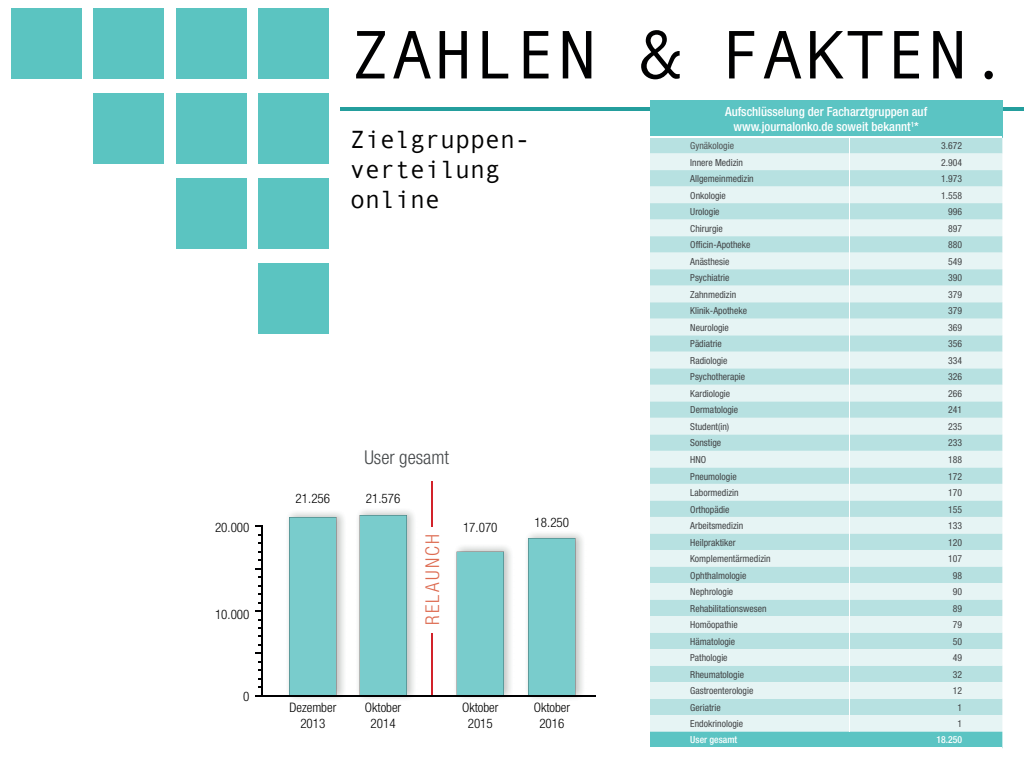
<style>
.page{position:relative;width:1024px;height:768px;background:#fff}
.page>*{position:absolute;margin:0;border:0;box-sizing:border-box;transform-origin:0 0}
.t1{font:68.8px "Andale Mono";color:#000001}
.t2{font:25px/30px "Andale Mono";color:#000001}
.t3{font:300 condensed 19px "Helvetica Neue";color:#444749}
.t4{font:300 condensed 19px "Helvetica Neue";letter-spacing:.12em;color:#dd6b51}
.t5{font:300 condensed 13.1px/15.7px "Helvetica Neue";color:#000001;text-align:center}
.t6{font:500 condensed 12.6px/15.2px "Helvetica Neue";color:#fff;text-align:center}
.t7{font:condensed 9.7px "Helvetica Neue";color:#424446}
.t8{font:500 condensed 9.7px "Helvetica Neue";color:#fff}
.t9{font:condensed 9.7px "Helvetica Neue";color:#4f5253}
</style>
<div class="page">
<div style="left:11px;top:8px;width:70px;height:71px;background:#5bc4c1"></div>
<div style="left:93px;top:8px;width:71px;height:71px;background:#5bc4c1"></div>
<div style="left:93px;top:93px;width:71px;height:71px;background:#5bc4c1"></div>
<div style="left:176px;top:8px;width:70px;height:71px;background:#5bc4c1"></div>
<div style="left:176px;top:93px;width:70px;height:71px;background:#5bc4c1"></div>
<div style="left:176px;top:178px;width:70px;height:71px;background:#5bc4c1"></div>
<div style="left:258px;top:8px;width:71px;height:71px;background:#5bc4c1"></div>
<div style="left:258px;top:93px;width:71px;height:71px;background:#5bc4c1"></div>
<div style="left:258px;top:178px;width:71px;height:71px;background:#5bc4c1"></div>
<div style="left:258px;top:263px;width:71px;height:71px;background:#5bc4c1"></div>
<hr style="left:340px;top:108px;width:684px;height:3px;background:#249e9d">
<img style="left:285px;top:512px;width:62px;height:187px">
<div style="left:289px;top:517px;width:48px;height:180px;background:#79cccc"></div>
<img style="left:355px;top:510px;width:62px;height:189px">
<div style="left:360px;top:515px;width:47px;height:182px;background:#79cccc"></div>
<img style="left:452px;top:546px;width:62px;height:152px">
<div style="left:457px;top:552px;width:47px;height:143px;background:#79cccc"></div>
<img style="left:524px;top:533px;width:62px;height:166px">
<div style="left:528px;top:538px;width:48px;height:157px;background:#79cccc"></div>
<hr style="left:261px;top:526px;width:1px;height:170px;background:#000001">
<hr style="left:431px;top:481px;width:1px;height:215px;background:#d2222a">
<hr style="left:256px;top:695px;width:340px;height:1px;background:#000001">
<div style="left:424px;top:527px;width:17px;height:105px;background:#fff"></div>
<div style="left:650px;top:100px;width:352px;height:37px;background:#5bc4c3"></div>
<svg style="left:650px;top:138px;width:352px;height:609px;background:#cce9e9"></svg>
<hr style="left:650px;top:136px;width:200px;height:2px;background:#fff">
<hr style="left:850px;top:136px;width:152px;height:2px;background:#fff">
<h3 class="t5" style="left:215px;top:519px;width:36px">20.000</h3>
<h3 class="t5" style="left:215px;top:606px;width:36px">10.000</h3>
<h3 class="t5" style="left:243px;top:688px;width:8px">0</h3>
<h3 class="t5" style="left:296px;top:491px;width:36px">21.256</h3>
<h3 class="t5" style="left:290px;top:700px;width:48px">Dezember<br>2013</h3>
<h1 class="t1" style="left:350px;top:16px;width:661px">ZAHLEN &amp; FAKTEN.</h1>
<h2 class="t2" style="left:350px;top:125px;width:181px">Zielgruppen&shy;verteilung online</h2>
<h3 class="t3" style="left:364px;top:446px;width:86px">User gesamt</h3>
<h3 class="t5" style="left:366px;top:491px;width:36px">21.576</h3>
<h3 class="t4" style="left:422px;top:625px;width:93px;rotate:-90deg">RELAUNCH</h3>
<h3 class="t5" style="left:463px;top:520px;width:36px">17.070</h3>
<h3 class="t5" style="left:365px;top:700px;width:38px">Oktober<br>2014</h3>
<h3 class="t5" style="left:462px;top:700px;width:38px">Oktober<br>2015</h3>
<h3 class="t5" style="left:535px;top:514px;width:36px">18.250</h3>
<h3 class="t5" style="left:534px;top:700px;width:38px">Oktober<br>2016</h3>
<p class="t6" style="left:725px;top:104px;width:204px">Aufschlüsselung der Facharztgruppen auf www. journalonko.de soweit bekannt<sup>1</sup>*</p>
<p class="t9" style="left:690px;top:140px;width:45px">Gynäkologie</p>
<p class="t7" style="left:941px;top:140px;width:22px">3.672</p>
<p class="t7" style="left:690px;top:157px;width:54px">Innere Medizin</p>
<p class="t7" style="left:941px;top:157px;width:22px">2.904</p>
<p class="t7" style="left:690px;top:173px;width:65px">Allgemeinmedizin</p>
<p class="t7" style="left:941px;top:173px;width:22px">1.973</p>
<p class="t7" style="left:690px;top:190px;width:37px">Onkologie</p>
<p class="t7" style="left:941px;top:190px;width:22px">1.558</p>
<p class="t7" style="left:690px;top:206px;width:31px">Urologie</p>
<p class="t7" style="left:948px;top:206px;width:15px">996</p>
<p class="t7" style="left:690px;top:223px;width:34px">Chirurgie</p>
<p class="t7" style="left:948px;top:223px;width:15px">897</p>
<p class="t7" style="left:690px;top:239px;width:62px">Officin-Apotheke</p>
<p class="t7" style="left:948px;top:239px;width:15px">880</p>
<p class="t7" style="left:690px;top:256px;width:41px">Anästhesie</p>
<p class="t7" style="left:948px;top:256px;width:15px">549</p>
<p class="t7" style="left:690px;top:272px;width:41px">Psychiatrie</p>
<p class="t7" style="left:948px;top:272px;width:15px">390</p>
<p class="t7" style="left:690px;top:289px;width:47px">Zahnmedizin</p>
<p class="t7" style="left:948px;top:289px;width:15px">379</p>
<p class="t7" style="left:690px;top:305px;width:58px">Klinik-Apotheke</p>
<p class="t7" style="left:948px;top:305px;width:15px">379</p>
<p class="t7" style="left:690px;top:322px;width:40px">Neurologie</p>
<p class="t7" style="left:948px;top:322px;width:15px">369</p>
<p class="t7" style="left:690px;top:338px;width:33px">Pädiatrie</p>
<p class="t7" style="left:948px;top:338px;width:15px">356</p>
<p class="t7" style="left:690px;top:355px;width:39px">Radiologie</p>
<p class="t7" style="left:948px;top:355px;width:15px">334</p>
<p class="t7" style="left:690px;top:371px;width:56px">Psychotherapie</p>
<p class="t7" style="left:948px;top:371px;width:15px">326</p>
<p class="t7" style="left:690px;top:388px;width:41px">Kardiologie</p>
<p class="t7" style="left:948px;top:388px;width:15px">266</p>
<p class="t7" style="left:690px;top:404px;width:49px">Dermatologie</p>
<p class="t7" style="left:948px;top:404px;width:15px">241</p>
<p class="t7" style="left:690px;top:421px;width:40px">Student(in)</p>
<p class="t7" style="left:948px;top:421px;width:15px">235</p>
<p class="t7" style="left:690px;top:437px;width:32px">Sonstige</p>
<p class="t7" style="left:948px;top:437px;width:15px">233</p>
<p class="t7" style="left:690px;top:454px;width:18px">HNO</p>
<p class="t7" style="left:948px;top:454px;width:15px">188</p>
<p class="t7" style="left:690px;top:470px;width:48px">Pneumologie</p>
<p class="t7" style="left:948px;top:470px;width:15px">172</p>
<p class="t7" style="left:690px;top:487px;width:50px">Labormedizin</p>
<p class="t7" style="left:948px;top:487px;width:15px">170</p>
<p class="t7" style="left:690px;top:504px;width:41px">Orthopädie</p>
<p class="t7" style="left:948px;top:504px;width:15px">155</p>
<p class="t7" style="left:690px;top:520px;width:55px">Arbeitsmedizin</p>
<p class="t7" style="left:948px;top:520px;width:15px">133</p>
<p class="t7" style="left:690px;top:537px;width:47px">Heilpraktiker</p>
<p class="t7" style="left:948px;top:537px;width:15px">120</p>
<p class="t7" style="left:690px;top:553px;width:82px">Komplementärmedizin</p>
<p class="t7" style="left:948px;top:553px;width:15px">107</p>
<p class="t7" style="left:690px;top:570px;width:58px">Ophthalmologie</p>
<p class="t7" style="left:953px;top:570px;width:11px">98</p>
<p class="t7" style="left:690px;top:586px;width:44px">Nephrologie</p>
<p class="t7" style="left:953px;top:586px;width:11px">90</p>
<p class="t7" style="left:690px;top:603px;width:78px">Rehabilitationswesen</p>
<p class="t7" style="left:953px;top:603px;width:11px">89</p>
<p class="t7" style="left:690px;top:619px;width:49px">Homöopathie</p>
<p class="t7" style="left:953px;top:619px;width:11px">79</p>
<p class="t7" style="left:690px;top:636px;width:46px">Hämatologie</p>
<p class="t7" style="left:953px;top:636px;width:11px">50</p>
<p class="t7" style="left:690px;top:652px;width:39px">Pathologie</p>
<p class="t7" style="left:953px;top:652px;width:11px">49</p>
<p class="t7" style="left:690px;top:669px;width:55px">Rheumatologie</p>
<p class="t7" style="left:953px;top:669px;width:11px">32</p>
<p class="t7" style="left:690px;top:685px;width:65px">Gastroenterologie</p>
<p class="t7" style="left:953px;top:685px;width:11px">12</p>
<p class="t7" style="left:690px;top:702px;width:32px">Geriatrie</p>
<p class="t7" style="left:957px;top:702px;width:6px">1</p>
<p class="t7" style="left:690px;top:718px;width:54px">Endokrinologie</p>
<p class="t7" style="left:957px;top:718px;width:6px">1</p>
<p class="t8" style="left:690px;top:734px;width:48px">User gesamt</p>
<p class="t8" style="left:936px;top:734px;width:27px">18.250</p>
</div>
